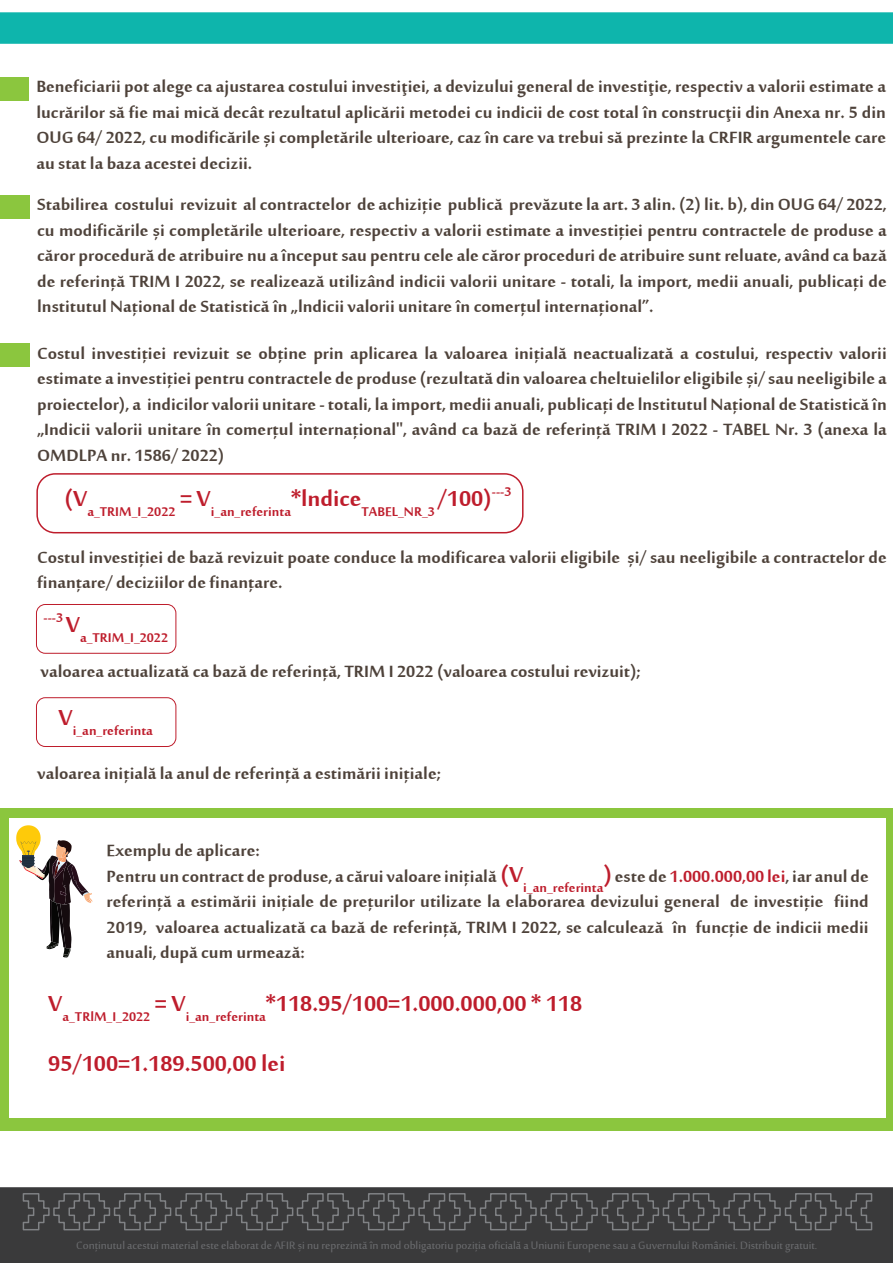
<style>
.page{position:relative;width:893px;height:1263px;background:#fff}
.page>*{position:absolute;margin:0;border:0;box-sizing:border-box;transform-origin:0 0}
.t1{font:700 30px/60px "Sakkal Majalla RO";color:#be1d2c}
.t2{font:700 22.5px/25.5px "Sakkal Majalla RO";color:#4e423a;text-align:justify}
.t3{font:700 17.55px "Sakkal Majalla RO";color:#be1d2c}
.t4{font:14.7px "Sakkal Majalla RO";color:#6c6d70}
.s1{font-size:30px;color:#be1d2c}
.s2{color:#be1d2c}
</style>
<div class="page">
<svg style="left:0;top:1130px;width:893px;height:133px"></svg>
<div style="left:0;top:12px;width:893px;height:32px;background:#0eb5ac"></div>
<div style="left:0;top:78px;width:28px;height:23px;background:#8bc63e"></div>
<div style="left:0;top:195px;width:29px;height:23px;background:#8bc63e"></div>
<div style="left:0;top:344px;width:29px;height:23px;background:#8bc63e"></div>
<div style="left:36px;top:604px;width:140px;height:50px;border:1px solid #be1d2c;border-radius:9px"></div>
<div style="left:36px;top:697px;width:140px;height:50px;border:1px solid #be1d2c;border-radius:9px"></div>
<div style="left:36px;top:473px;width:488px;height:60px;border:2px solid #be1d2c;border-radius:18px"></div>
<div style="left:0;top:808px;width:893px;height:322px;background:#8bc63e"></div>
<div style="left:9px;top:818px;width:877px;height:300px;background:#fff"></div>
<svg style="left:16px;top:825px;width:76px;height:133px"></svg>
<svg style="left:22px;top:1192px;width:851px;height:39px;background:#464648"></svg>
<p class="t2" style="left:36px;top:75px;width:851px">Beneficiarii pot alege ca ajustarea costului investiţiei, a devizului general de investiţie, respectiv a valorii estimate a lucrărilor să fie mai mică decât rezultatul aplicării metodei cu indicii de cost total în construcţii din Anexa nr. 5 din OUG 64/ 2022, cu modificările și completările ulterioare, caz în care va trebui să prezinte la CRFIR argumentele care au stat la baza acestei decizii.</p>
<p class="t2" style="left:37px;top:193px;width:851px">Stabilirea costului revizuit al contractelor de achiziție publică prevăzute la art. 3 alin. (2) lit. b), din OUG 64/ 2022, cu modificările și completările ulterioare, respectiv a valorii estimate a investiției pentru contractele de produse a căror procedură de atribuire nu a început sau pentru cele ale căror proceduri de atribuire sunt reluate, având ca bază de referință TRIM I 2022, se realizează utilizând indicii valorii unitare - totali, la import, medii anuali, publicați de lnstitutul Național de Statistică în „lndicii valorii unitare în comerțul internațional”.</p>
<p class="t2" style="left:37px;top:342px;width:851px">Costul investiției revizuit se obține prin aplicarea la valoarea inițială neactualizată a costului, respectiv valorii estimate a investiției pentru contractele de produse (rezultată din valoarea cheltuielilor eligibile și/ sau neeligibile a proiectelor), a indicilor valorii unitare - totali, la import, medii anuali, publicați de lnstitutul Național de Statistică în „Indicii valorii unitare în comerțul internațional", având ca bază de referință TRIM I 2022 - TABEL Nr. 3 (anexa la OMDLPA nr. 1586/ 2022)</p>
<p class="t3" style="left:65px;top:502px;width:448px"><sup>(V</sup>a_TRIM_I_2022 <sup>=</sup> <sup>V</sup>i_an_referinta<sup>*lndice</sup>TABEL_NR_3 <sup>/100)</sup>---3</p>
<p class="t2" style="left:37px;top:546px;width:851px">Costul investiției de bază revizuit poate conduce la modificarea valorii eligibile și/ sau neeligibile a contractelor de finanțare/ deciziilor de finanțare.</p>
<p class="t3" style="left:44px;top:627px;width:126px">---3 <sup>V</sup>a_TRIM_I_2022</p>
<p class="t2" style="left:41px;top:660px;width:602px">valoarea actualizată ca bază de referință, TRIM I 2022 (valoarea costului revizuit);</p>
<p class="t3" style="left:59px;top:721px;width:96px"><sup>V</sup>i_an_referinta</p>
<p class="t2" style="left:37px;top:762px;width:405px">valoarea inițială la anul de referință a estimării inițiale;</p>
<p class="t2" style="left:107px;top:840px;width:764px;text-align:left">Exemplu de aplicare:<br>Pentru un contract de produse, a cărui valoare inițială <span class="s1">(V</span><sub>i_an_referinta</sub><span class="s1">)</span>este de <span class="s2">1.000.000,00 lei</span>, iar anul de referință a estimării inițiale de prețurilor utilizate la elaborarea devizului general de investiție fiind 2019, valoarea actualizată ca bază de referință, TRIM I 2022, se calculează în funcție de indicii medii anuali, după cum urmează:</p>
<h1 class="t1" style="left:48px;top:976px;width:535px">V<sub>a_TRlM_I_2022</sub> = V<sub>i_an_referinta</sub>*118.95/100=1.000.000,00 * 118<br>95/100=1.189.500,00 lei</h1>
<p class="t4" style="left:76px;top:1238px;width:743px">Conținutul acestui material este elaborat de AFIR și nu reprezintă în mod obligatoriu poziția oficială a Uniunii Europene sau a Guvernului României. Distribuit gratuit.</p>
</div>
